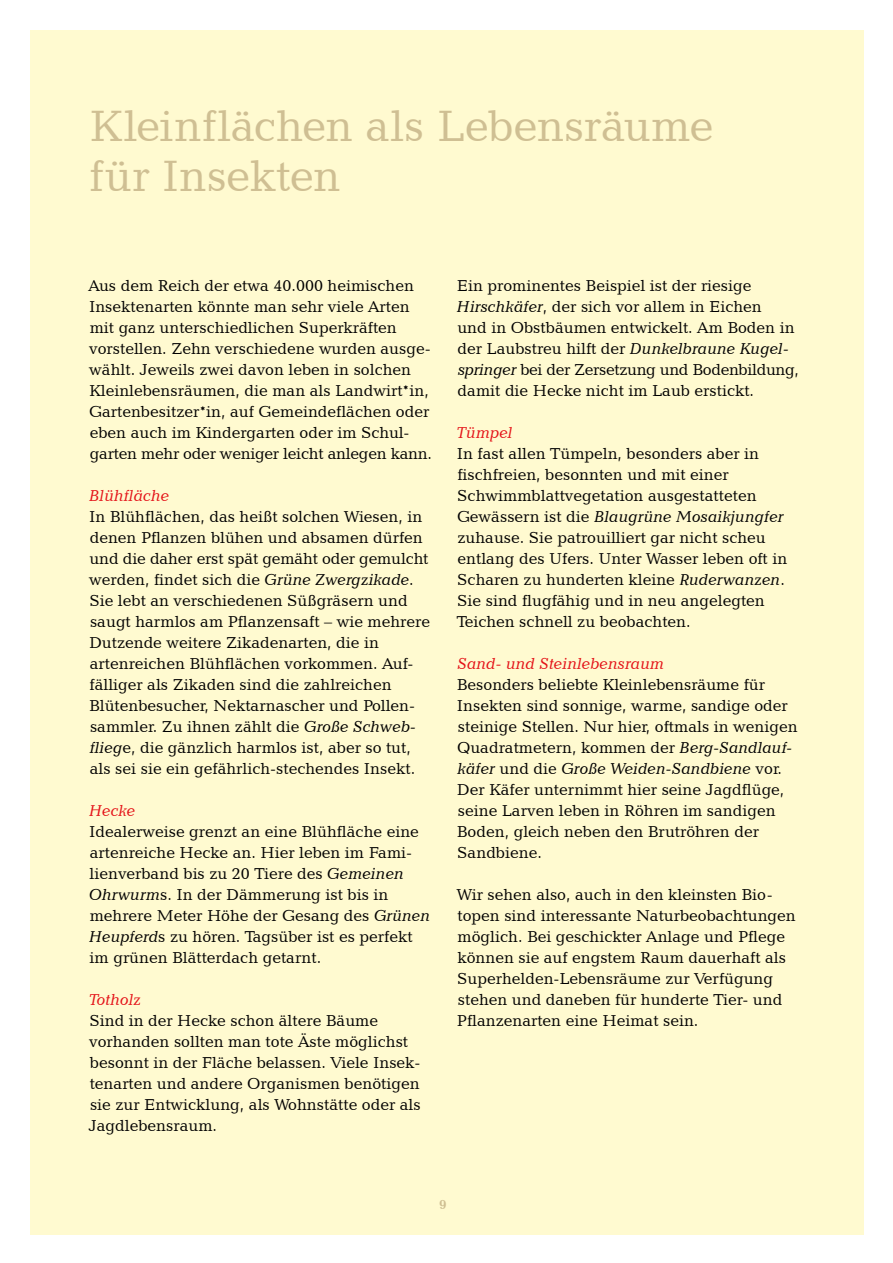
<style>
.page{position:relative;width:893px;height:1263px;background:#fff}
.page>*{position:absolute;margin:0;border:0;box-sizing:border-box;transform-origin:0 0}
.t1{font:45px/51px "Candida BT";letter-spacing:-.005em;color:#cfbf93}
.t2{font:16.2px/21px "Candida BT";color:#000}
.t3{font:italic 16.2px "Candida BT";color:#e41218}
.t4{font:700 13.5px "Candida BT";color:#cfbf93}
.s1{font-style:italic}
</style>
<div class="page">
<div style="left:30px;top:30px;width:833px;height:1204px;background:#fffad0"></div>
<h1 class="t1" style="left:89px;top:99px;width:626px">Kleinflächen als Lebensräume für Insekten</h1>
<p class="t2" style="left:88px;top:275px;width:345px">Aus dem Reich der etwa 40.000 heimischen Insektenarten könnte man sehr viele Arten mit ganz unterschiedlichen Superkräften vorstellen. Zehn verschiedene wurden ausge&shy;wählt. Jeweils zwei davon leben in solchen Kleinlebensräumen, die man als Landwirt*in, Gartenbesitzer*in, auf Gemeindeflächen oder eben auch im Kindergarten oder im Schul&shy;garten mehr oder weniger leicht anlegen kann.</p>
<p class="t3" style="left:89px;top:486px;width:82px">Blühfläche</p>
<p class="t2" style="left:89px;top:506px;width:342px">In Blühflächen, das heißt solchen Wiesen, in denen Pflanzen blühen und absamen dürfen und die daher erst spät gemäht oder gemulcht werden, findet sich die <span class="s1">Grüne Zwergzikade</span>.<br>Sie lebt an verschiedenen Süßgräsern und saugt harmlos am Pflanzensaft – wie mehrere Dutzende weitere Zikadenarten, die in artenreichen Blühflächen vorkommen. Auf&shy;fälliger als Zikaden sind die zahlreichen Blütenbesucher, Nektarnascher und Pollen&shy;sammler. Zu ihnen zählt die <span class="s1">Große Schweb&shy;flieg</span>e, die gänzlich harmlos ist, aber so tut, als sei sie ein gefährlich-stechendes Insekt.</p>
<p class="t3" style="left:89px;top:801px;width:48px">Hecke</p>
<p class="t2" style="left:89px;top:821px;width:343px">Idealerweise grenzt an eine Blühfläche eine artenreiche Hecke an. Hier leben im Fami&shy;lienverband bis zu 20 Tiere des <span class="s1">Gemeinen Ohrwurm</span>s. In der Dämmerung ist bis in mehrere Meter Höhe der Gesang des <span class="s1">Grünen Heupferd</span>s zu hören. Tagsüber ist es perfekt im grünen Blätterdach getarnt.</p>
<p class="t3" style="left:89px;top:989px;width:54px">Totholz</p>
<p class="t2" style="left:89px;top:1010px;width:333px">Sind in der Hecke schon ältere Bäume vorhanden sollten man tote Äste möglichst besonnt in der Fläche belassen. Viele Insek&shy;tenarten und andere Organismen benötigen sie zur Entwicklung, als Wohnstätte oder als Jagdlebensraum.</p>
<p class="t2" style="left:457px;top:275px;width:344px">Ein prominentes Beispiel ist der riesige <span class="s1">Hirschkäfer</span>, der sich vor allem in Eichen<br>und in Obstbäumen entwickelt. Am Boden in der Laubstreu hilft der <span class="s1">Dunkelbraune Kugel&shy;springer</span> bei der Zersetzung und Bodenbildung, damit die Hecke nicht im Laub erstickt.</p>
<p class="t3" style="left:457px;top:423px;width:57px">Tümpel</p>
<p class="t2" style="left:457px;top:443px;width:332px">In fast allen Tümpeln, besonders aber in fischfreien, besonnten und mit einer Schwimmblattvegetation ausgestatteten Gewässern ist die <span class="s1">Blaugrüne Mosaikjungfer </span>zuhause. Sie patrouilliert gar nicht scheu entlang des Ufers. Unter Wasser leben oft in Scharen zu hunderten kleine <span class="s1">Ruderwanzen</span>.<br>Sie sind flugfähig und in neu angelegten Teichen schnell zu beobachten.</p>
<p class="t3" style="left:457px;top:653px;width:208px">Sand- und Steinlebensraum</p>
<p class="t2" style="left:457px;top:674px;width:342px">Besonders beliebte Kleinlebensräume für Insekten sind sonnige, warme, sandige oder steinige Stellen. Nur hier, oftmals in wenigen Quadratmetern, kommen der <span class="s1">Berg-Sandlauf&shy;käfer</span> und die <span class="s1">Große Weiden-Sandbiene</span> vor.<br>Der Käfer unternimmt hier seine Jagdflüge, seine Larven leben in Röhren im sandigen Boden, gleich neben den Brutröhren der Sandbiene.</p>
<p class="t2" style="left:457px;top:884px;width:340px">Wir sehen also, auch in den kleinsten Bio&shy;topen sind interessante Naturbeobachtungen möglich. Bei geschickter Anlage und Pflege können sie auf engstem Raum dauerhaft als Superhelden-Lebensräume zur Verfügung stehen und daneben für hunderte Tier- und Pflanzenarten eine Heimat sein.</p>
<p class="t4" style="left:439px;top:1196px;width:9px">9</p>
</div>
